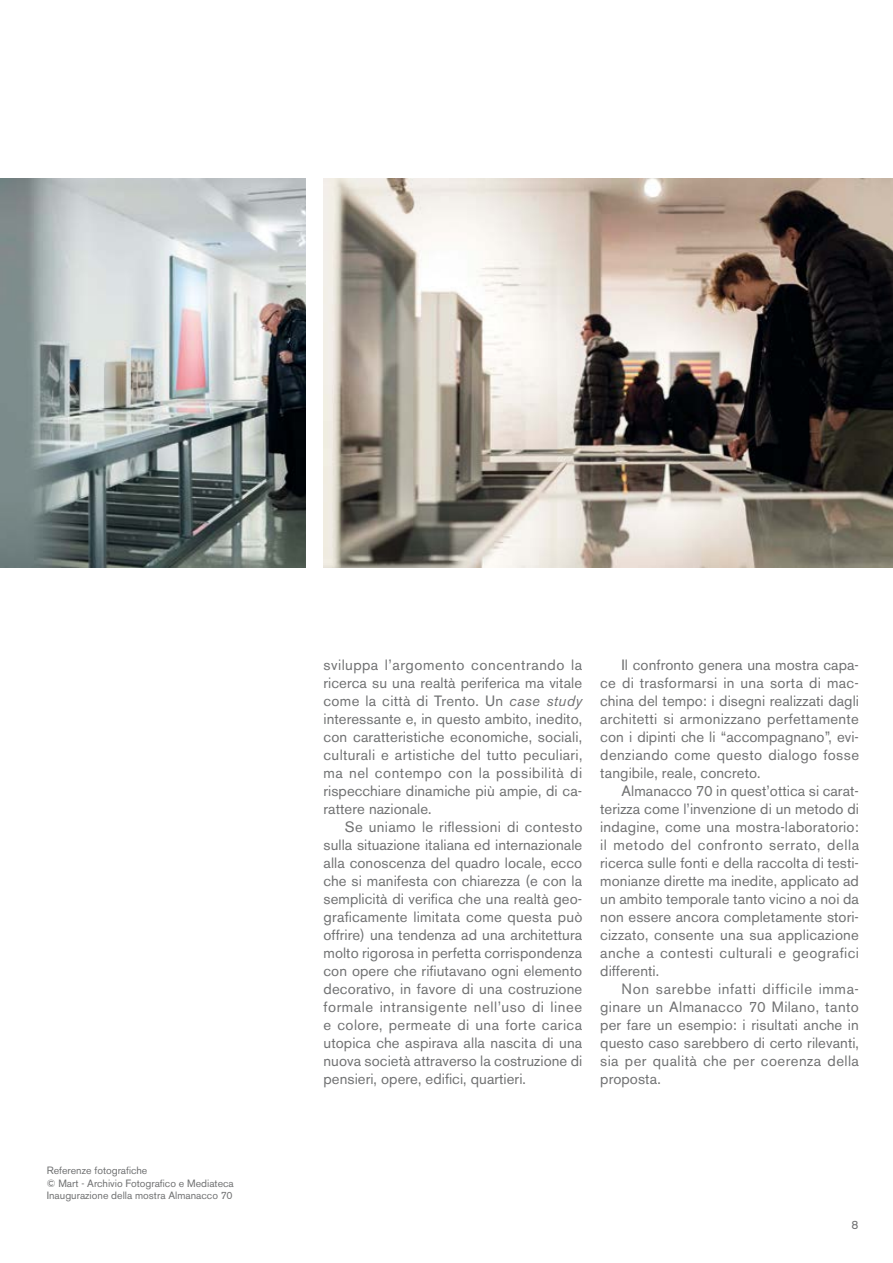
<style>
.page{position:relative;width:893px;height:1263px;background:#fff}
.page>*{position:absolute;margin:0;border:0;box-sizing:border-box;transform-origin:0 0}
.t1{font:14.85px/18px "Akzidenz Grotesk BE";letter-spacing:.005em;color:#707172;text-align:justify}
.t2{font:12px "Akzidenz Grotesk BE";color:#707172}
.t3{font:10.5px/12.6px "Akzidenz Grotesk BE";color:#707172}
.s1{font-style:italic}
</style>
<div class="page">
<img style="left:324px;top:179px;width:569px;height:389px">
<img style="left:0;top:179px;width:305px;height:389px">
<p class="t3" style="left:47px;top:1164px;width:189px">Referenze fotografiche<br>© Mart - Archivio Fotografico e Mediateca<br>Inaugurazione della mostra Almanacco 70</p>
<p class="t1" style="left:323px;top:656px;width:260px">sviluppa l’argomento concentrando la ricerca su una realtà periferica ma vitale come la città di Trento. Un <span class="s1">case study </span>interessante e, in questo ambito, inedito, con caratteristiche economiche, sociali, culturali e artistiche del tutto peculiari, ma nel contempo con la possibilità di rispecchiare dinamiche più ampie, di ca&shy;rattere nazionale.</p>
<p class="t1" style="left:323px;top:818px;width:260px;text-indent:21px">Se uniamo le riflessioni di contesto sulla situazione italiana ed internazionale alla conoscenza del quadro locale, ecco che si manifesta con chiarezza (e con la semplicità di verifica che una realtà geo&shy;graficamente limitata come questa può offrire) una tendenza ad una architettura molto rigorosa in perfetta corrispondenza con opere che rifiutavano ogni elemento decorativo, in favore di una costruzione formale intransigente nell’uso di linee e colore, permeate di una forte carica utopica che aspirava alla nascita di una nuova società attraverso la costruzione di pensieri, opere, edifici, quartieri.</p>
<p class="t1" style="left:600px;top:656px;width:260px;text-indent:21px">Il confronto genera una mostra capa&shy;ce di trasformarsi in una sorta di mac&shy;china del tempo: i disegni realizzati dagli architetti si armonizzano perfettamente con i dipinti che li “accompagnano”, evi&shy;denziando come questo dialogo fosse tangibile, reale, concreto.</p>
<p class="t1" style="left:600px;top:782px;width:260px;text-indent:21px">Almanacco 70 in quest’ottica si carat&shy;terizza come l’invenzione di un metodo di indagine, come una mostra-laboratorio: il metodo del confronto serrato, della ricerca sulle fonti e della raccolta di testi&shy;monianze dirette ma inedite, applicato ad un ambito temporale tanto vicino a noi da non essere ancora completamente stori&shy;cizzato, consente una sua applicazione anche a contesti culturali e geografici differenti.</p>
<p class="t1" style="left:600px;top:980px;width:260px;text-indent:21px">Non sarebbe infatti difficile imma&shy;ginare un Almanacco 70 Milano, tanto per fare un esempio: i risultati anche in questo caso sarebbero di certo rilevanti, sia per qualità che per coerenza della proposta.</p>
<p class="t2" style="left:851px;top:1217px;width:8px">8</p>
</div>
